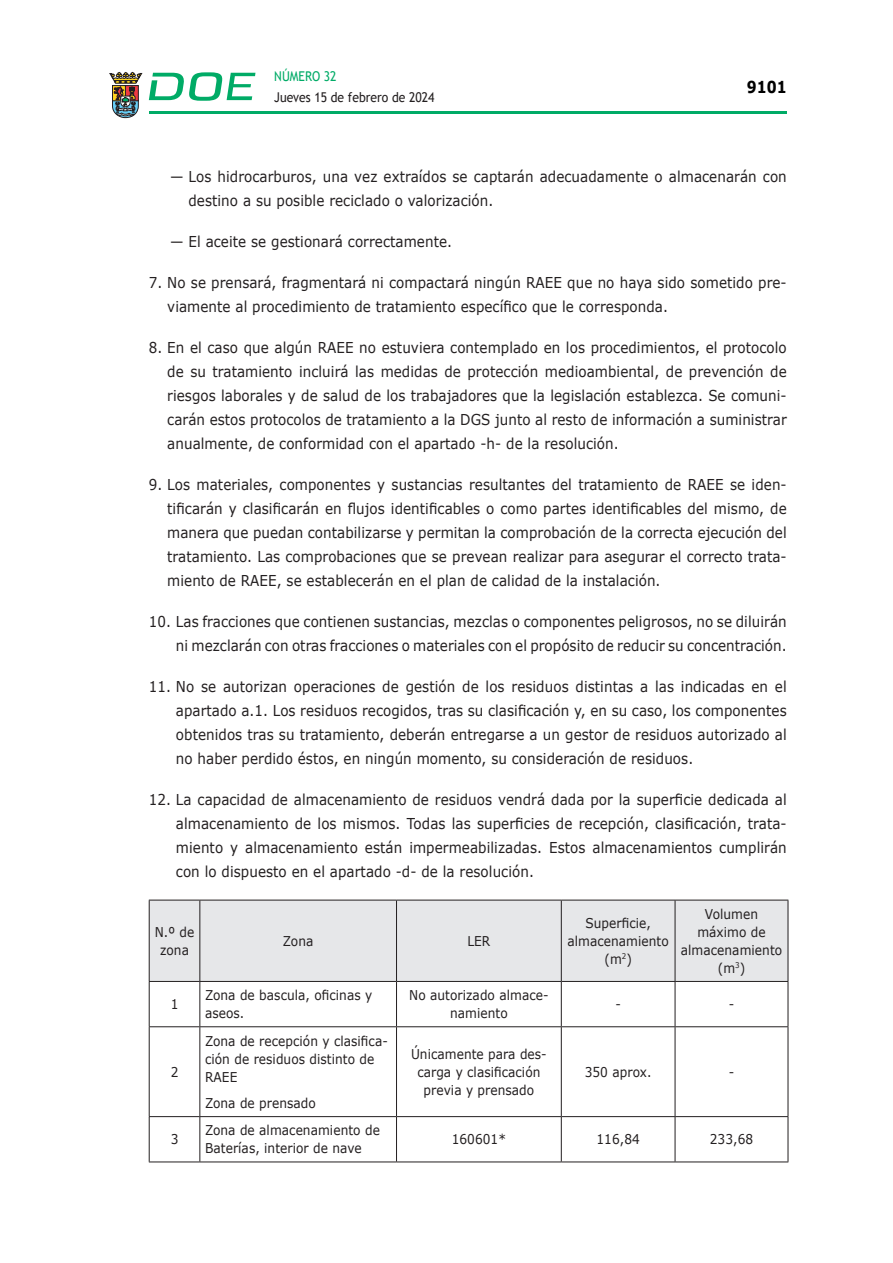
<style>
.page{position:relative;width:893px;height:1263px;background:#fff}
.page>*{position:absolute;margin:0;border:0;box-sizing:border-box;transform-origin:0 0}
.t1{font:700 16.5px "Verdana";color:#000;scale:.85 1}
.CUERPO_DE_TEXTO{font:15px/24px "Verdana";letter-spacing:.005em;color:#231f20;text-align:justify;scale:.9 1}
.CUERPO_DE_TEXTO-2{font:13.5px/18px "Verdana";letter-spacing:.005em;color:#231f20;scale:.9 1}
.TABLATITULO{font:13.5px/18px "Verdana";letter-spacing:.005em;color:#231f20;text-align:center;scale:.9 1}
.t2{font:13.5px "Trebuchet MS";color:#231f20;scale:.9 1}
.t3{font:13.5px "Trebuchet MS";color:#00ab67;scale:.9 1}
</style>
<div class="page">
<hr style="left:149px;top:111px;width:638px;height:3px;background:#00ab66">
<svg style="left:109px;top:72px;width:33px;height:46px"></svg>
<svg style="left:149px;top:72px;width:106px;height:29px"></svg>
<div style="left:150px;top:901px;width:638px;height:80px;background:#e6e7e9"></div>
<hr style="left:149px;top:982px;width:1px;height:44px;background:#231f20">
<hr style="left:199px;top:982px;width:1px;height:44px;background:#231f20">
<hr style="left:396px;top:982px;width:1px;height:44px;background:#231f20">
<hr style="left:561px;top:982px;width:1px;height:44px;background:#231f20">
<hr style="left:675px;top:982px;width:1px;height:44px;background:#231f20">
<hr style="left:788px;top:982px;width:1px;height:44px;background:#231f20">
<hr style="left:149px;top:1026px;width:51px;height:1px;background:#231f20">
<hr style="left:149px;top:1027px;width:1px;height:89px;background:#231f20">
<hr style="left:200px;top:1026px;width:196px;height:1px;background:#231f20">
<hr style="left:199px;top:1027px;width:1px;height:89px;background:#231f20">
<hr style="left:396px;top:1026px;width:165px;height:1px;background:#231f20">
<hr style="left:396px;top:1027px;width:1px;height:89px;background:#231f20">
<hr style="left:561px;top:1026px;width:114px;height:1px;background:#231f20">
<hr style="left:561px;top:1027px;width:1px;height:89px;background:#231f20">
<hr style="left:675px;top:1026px;width:113px;height:1px;background:#231f20">
<hr style="left:675px;top:1027px;width:1px;height:89px;background:#231f20">
<hr style="left:788px;top:1027px;width:1px;height:89px;background:#231f20">
<hr style="left:149px;top:1116px;width:51px;height:1px;background:#231f20">
<hr style="left:149px;top:1117px;width:1px;height:44px;background:#231f20">
<hr style="left:200px;top:1116px;width:196px;height:1px;background:#231f20">
<hr style="left:199px;top:1117px;width:1px;height:44px;background:#231f20">
<hr style="left:396px;top:1116px;width:165px;height:1px;background:#231f20">
<hr style="left:396px;top:1117px;width:1px;height:44px;background:#231f20">
<hr style="left:561px;top:1116px;width:114px;height:1px;background:#231f20">
<hr style="left:561px;top:1117px;width:1px;height:44px;background:#231f20">
<hr style="left:675px;top:1116px;width:113px;height:1px;background:#231f20">
<hr style="left:675px;top:1117px;width:1px;height:44px;background:#231f20">
<hr style="left:788px;top:1117px;width:1px;height:44px;background:#231f20">
<hr style="left:149px;top:1161px;width:51px;height:1px;background:#231f20">
<hr style="left:200px;top:1161px;width:196px;height:1px;background:#231f20">
<hr style="left:396px;top:1161px;width:165px;height:1px;background:#231f20">
<hr style="left:561px;top:1161px;width:114px;height:1px;background:#231f20">
<hr style="left:675px;top:1161px;width:113px;height:1px;background:#231f20">
<hr style="left:149px;top:900px;width:51px;height:1px;background:#231f20">
<hr style="left:149px;top:900px;width:1px;height:81px;background:#231f20">
<hr style="left:200px;top:900px;width:196px;height:1px;background:#231f20">
<hr style="left:199px;top:900px;width:1px;height:81px;background:#231f20">
<hr style="left:396px;top:900px;width:165px;height:1px;background:#231f20">
<hr style="left:396px;top:900px;width:1px;height:81px;background:#231f20">
<hr style="left:561px;top:900px;width:114px;height:1px;background:#231f20">
<hr style="left:561px;top:900px;width:1px;height:81px;background:#231f20">
<hr style="left:675px;top:900px;width:113px;height:1px;background:#231f20">
<hr style="left:675px;top:900px;width:1px;height:81px;background:#231f20">
<hr style="left:788px;top:900px;width:1px;height:81px;background:#231f20">
<hr style="left:149px;top:981px;width:51px;height:1px;background:#231f20">
<hr style="left:200px;top:981px;width:196px;height:1px;background:#231f20">
<hr style="left:396px;top:981px;width:165px;height:1px;background:#231f20">
<hr style="left:561px;top:981px;width:114px;height:1px;background:#231f20">
<hr style="left:675px;top:981px;width:113px;height:1px;background:#231f20">
<p class="t3" style="left:274px;top:67px;width:71px">NÚMERO 32</p>
<p class="t2" style="left:274px;top:88px;width:180px">Jueves 15 de febrero de 2024</p>
<p class="t1" style="left:747px;top:75px;width:48px">9101</p>
<p class="CUERPO_DE_TEXTO" style="left:188px;top:164px;width:666px;text-indent:-18px">— Los hidrocarburos, una vez extraídos se captarán adecuadamente o almacenarán con destino a su posible reciclado o valorización.</p>
<p class="CUERPO_DE_TEXTO" style="left:170px;top:229px;width:315px">— El aceite se gestionará correctamente.</p>
<p class="CUERPO_DE_TEXTO" style="left:167px;top:270px;width:690px;text-indent:-18px">7. No se prensará, fragmentará ni compactará ningún RAEE que no haya sido sometido pre&shy;viamente al procedimiento de tratamiento específico que le corresponda.</p>
<p class="CUERPO_DE_TEXTO" style="left:167px;top:335px;width:690px;text-indent:-18px">8. En el caso que algún RAEE no estuviera contemplado en los procedimientos, el protocolo de su tratamiento incluirá las medidas de protección medioambiental, de prevención de riesgos laborales y de salud de los trabajadores que la legislación establezca. Se comuni&shy;carán estos protocolos de tratamiento a la DGS junto al resto de información a suministrar anualmente, de conformidad con el apartado -h- de la resolución.</p>
<p class="CUERPO_DE_TEXTO" style="left:167px;top:472px;width:690px;text-indent:-18px">9. Los materiales, componentes y sustancias resultantes del tratamiento de RAEE se iden&shy;tificarán y clasificarán en flujos identificables o como partes identificables del mismo, de manera que puedan contabilizarse y permitan la comprobación de la correcta ejecución del tratamiento. Las comprobaciones que se prevean realizar para asegurar el correcto trata&shy;miento de RAEE, se establecerán en el plan de calidad de la instalación.</p>
<p class="CUERPO_DE_TEXTO" style="left:149px;top:609px;width:710px;text-align:right">10. Las fracciones que contienen sustancias, mezclas o componentes peligrosos, no se diluirán ni mezclarán con otras fracciones o materiales con el propósito de reducir su concentración.</p>
<p class="CUERPO_DE_TEXTO" style="left:176px;top:674px;width:680px;text-indent:-27px">11. No se autorizan operaciones de gestión de los residuos distintas a las indicadas en el apartado a.1. Los residuos recogidos, tras su clasificación y, en su caso, los componentes obtenidos tras su tratamiento, deberán entregarse a un gestor de residuos autorizado al no haber perdido éstos, en ningún momento, su consideración de residuos.</p>
<p class="CUERPO_DE_TEXTO" style="left:176px;top:787px;width:680px;text-indent:-27px">12. La capacidad de almacenamiento de residuos vendrá dada por la superficie dedicada al almacenamiento de los mismos. Todas las superficies de recepción, clasificación, trata&shy;miento y almacenamiento están impermeabilizadas. Estos almacenamientos cumplirán con lo dispuesto en el apartado -d- de la resolución.</p>
<p class="TABLATITULO" style="left:155px;top:923px;width:45px">N.º de zona</p>
<p class="TABLATITULO" style="left:283px;top:932px;width:35px">Zona</p>
<p class="TABLATITULO" style="left:467px;top:932px;width:27px">LER</p>
<p class="CUERPO_DE_TEXTO-2" style="left:171px;top:995px;width:10px">1</p>
<p class="CUERPO_DE_TEXTO-2" style="left:205px;top:986px;width:187px">Zona de bascula, oficinas y aseos.</p>
<p class="CUERPO_DE_TEXTO-2" style="left:409px;top:986px;width:156px;text-align:center">No autorizado almace&shy;namiento</p>
<p class="CUERPO_DE_TEXTO-2" style="left:171px;top:1063px;width:10px">2</p>
<p class="CUERPO_DE_TEXTO-2" style="left:205px;top:1031px;width:205px">Zona de recepción y clasifica&shy;ción de residuos distinto de<br>RAEE</p>
<p class="CUERPO_DE_TEXTO-2" style="left:205px;top:1094px;width:125px">Zona de prensado</p>
<p class="CUERPO_DE_TEXTO-2" style="left:411px;top:1045px;width:152px;text-align:center">Únicamente para des&shy;carga y clasificación previa y prensado</p>
<p class="TABLATITULO" style="left:567px;top:914px;width:114px">Superficie, almacenamiento (m<sup>2</sup>)</p>
<p class="TABLATITULO" style="left:681px;top:905px;width:114px">Volumen máximo de almacenamiento (m<sup>3</sup>)</p>
<p class="CUERPO_DE_TEXTO-2" style="left:615px;top:995px;width:8px">-</p>
<p class="CUERPO_DE_TEXTO-2" style="left:729px;top:995px;width:8px">-</p>
<p class="CUERPO_DE_TEXTO-2" style="left:585px;top:1063px;width:76px">350 aprox.</p>
<p class="CUERPO_DE_TEXTO-2" style="left:729px;top:1063px;width:8px">-</p>
<p class="CUERPO_DE_TEXTO-2" style="left:171px;top:1130px;width:10px">3</p>
<p class="CUERPO_DE_TEXTO-2" style="left:205px;top:1121px;width:196px">Zona de almacenamiento de<br>Baterías, interior de nave</p>
<p class="CUERPO_DE_TEXTO-2" style="left:452px;top:1130px;width:62px">160601*</p>
<p class="CUERPO_DE_TEXTO-2" style="left:596px;top:1130px;width:50px">116,84</p>
<p class="CUERPO_DE_TEXTO-2" style="left:710px;top:1130px;width:50px">233,68</p>
</div>
